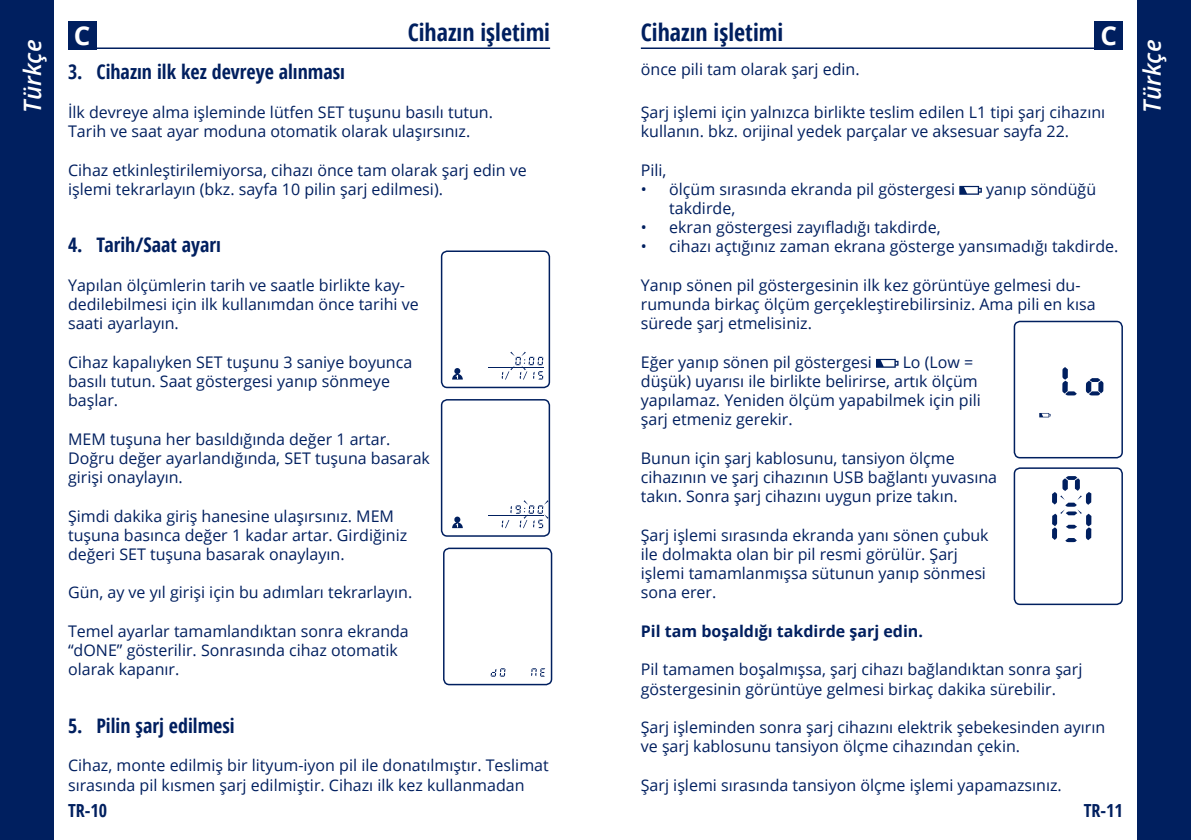
<style>
.page{position:relative;width:1191px;height:840px;background:#fff}
.page>*{position:absolute;margin:0;border:0;box-sizing:border-box;transform-origin:0 0}
.t1{font:700 26px "Open Sans";color:#fff}
.t2{font:700 condensed 24px "Open Sans";color:#001f5f}
.t3{font:italic 600 24px "Open Sans";letter-spacing:-.005em;color:#fff}
.t4{font:700 condensed 20px "Open Sans";color:#001f5f}
.t5{font:700 condensed 18px "Open Sans";color:#001f5f}
.t6{font:16px/19.2px "Open Sans";color:#001f5f}
.t7{font:700 16px "Open Sans";color:#001f5f}
</style>
<div class="page">
<div style="left:1137px;top:0;width:54px;height:839px;background:#001f5f"></div>
<div style="left:0;top:0;width:54px;height:839px;background:#001f5f"></div>
<hr style="left:641px;top:47px;width:482px;height:2px;background:#001f5f">
<hr style="left:68px;top:47px;width:482px;height:2px;background:#001f5f">
<div style="left:1094px;top:21px;width:29px;height:28px;background:#001f5f"></div>
<div style="left:68px;top:21px;width:28px;height:28px;background:#001f5f"></div>
<hr style="left:488px;top:367px;width:56px;height:1px;background:#001f5f">
<svg style="left:452px;top:368px;width:11px;height:11px"></svg>
<svg style="left:502px;top:351px;width:41px;height:28px"></svg>
<div style="left:441px;top:250px;width:109px;height:138px;border:2px solid #001f5f;border-radius:6px"></div>
<hr style="left:488px;top:515px;width:56px;height:1px;background:#001f5f">
<svg style="left:452px;top:516px;width:11px;height:12px"></svg>
<svg style="left:502px;top:500px;width:45px;height:28px"></svg>
<div style="left:441px;top:399px;width:109px;height:137px;border:2px solid #001f5f;border-radius:6px"></div>
<svg style="left:531px;top:668px;width:14px;height:8px"></svg>
<svg style="left:491px;top:668px;width:14px;height:8px"></svg>
<div style="left:443px;top:547px;width:109px;height:138px;border:2px solid #001f5f;border-radius:6px"></div>
<svg style="left:1052px;top:476px;width:39px;height:66px"></svg>
<div style="left:1013px;top:467px;width:110px;height:137px;border:2px solid #001f5f;border-radius:6px"></div>
<svg style="left:876px;top:359px;width:22px;height:8px"></svg>
<svg style="left:959px;top:186px;width:22px;height:9px"></svg>
<svg style="left:1062px;top:367px;width:14px;height:28px"></svg>
<svg style="left:1085px;top:378px;width:18px;height:17px"></svg>
<svg style="left:1039px;top:413px;width:11px;height:4px"></svg>
<div style="left:1013px;top:320px;width:110px;height:138px;border:2px solid #001f5f;border-radius:6px"></div>
<h1 class="t1" style="left:74px;top:17px;width:18px">C</h1>
<h2 class="t2" style="left:408px;top:16px;width:144px">Cihazın işletimi</h2>
<h2 class="t2" style="left:641px;top:16px;width:144px">Cihazın işletimi</h2>
<h1 class="t1" style="left:1100px;top:17px;width:18px">C</h1>
<h2 class="t3" style="left:16px;top:112px;width:74px;rotate:-90deg">Türkçe</h2>
<h2 class="t3" style="left:1135px;top:112px;width:74px;rotate:-90deg">Türkçe</h2>
<p class="t6" style="left:641px;top:59px;width:220px">önce pili tam olarak şarj edin.</p>
<p class="t4" style="left:68px;top:58px;width:278px">3. Cihazın ilk kez devreye alınması</p>
<p class="t6" style="left:68px;top:102px;width:426px">İlk devreye alma işleminde lütfen SET tuşunu basılı tutun.<br>Tarih ve saat ayar moduna otomatik olarak ulaşırsınız.</p>
<p class="t6" style="left:68px;top:160px;width:460px">Cihaz etkinleştirilemiyorsa, cihazı önce tam olarak şarj edin ve işlemi tekrarlayın (bkz. sayfa 10 pilin şarj edilmesi).</p>
<p class="t6" style="left:641px;top:102px;width:466px">Şarj işlemi için yalnızca birlikte teslim edilen L1 tipi şarj cihazını kullanın. bkz. orijinal yedek parçalar ve aksesuar sayfa 22.</p>
<p class="t6" style="left:641px;top:160px;width:27px">Pili,</p>
<p class="t6" style="left:641px;top:179px;width:316px">• ölçüm sırasında ekranda pil göstergesi</p>
<p class="t6" style="left:986px;top:179px;width:112px">yanıp söndüğü</p>
<p class="t6" style="left:669px;top:198px;width:68px">takdirde,</p>
<p class="t6" style="left:641px;top:217px;width:301px">• ekran göstergesi zayıfladığı takdirde,</p>
<p class="t6" style="left:641px;top:236px;width:479px">• cihazı açtığınız zaman ekrana gösterge yansımadığı takdirde.</p>
<p class="t4" style="left:68px;top:231px;width:154px">4. Tarih/Saat ayarı</p>
<p class="t6" style="left:68px;top:275px;width:352px">Yapılan ölçümlerin tarih ve saatle birlikte kay&shy;dedilebilmesi için ilk kullanımdan önce tarihi ve saati ayarlayın.</p>
<p class="t6" style="left:68px;top:352px;width:346px">Cihaz kapalıyken SET tuşunu 3 saniye boyunca basılı tutun. Saat göstergesi yanıp sönmeye başlar.</p>
<p class="t6" style="left:68px;top:428px;width:363px">MEM tuşuna her basıldığında değer 1 artar.<br>Doğru değer ayarlandığında, SET tuşuna basarak girişi onaylayın.</p>
<p class="t6" style="left:68px;top:505px;width:341px">Şimdi dakika giriş hanesine ulaşırsınız. MEM tuşuna basınca değer 1 kadar artar. Girdiğiniz değeri SET tuşuna basarak onaylayın.</p>
<p class="t6" style="left:68px;top:582px;width:346px">Gün, ay ve yıl girişi için bu adımları tekrarlayın.</p>
<p class="t6" style="left:68px;top:620px;width:342px">Temel ayarlar tamamlandıktan sonra ekranda “dONE” gösterilir. Sonrasında cihaz otomatik olarak kapanır.</p>
<p class="t4" style="left:68px;top:711px;width:168px">5. Pilin şarj edilmesi</p>
<p class="t6" style="left:68px;top:755px;width:482px">Cihaz, monte edilmiş bir lityum-iyon pil ile donatılmıştır. Teslimat sırasında pil kısmen şarj edilmiştir. Cihazı ilk kez kullanmadan</p>
<p class="t6" style="left:641px;top:275px;width:456px">Yanıp sönen pil göstergesinin ilk kez görüntüye gelmesi du&shy;rumunda birkaç ölçüm gerçekleştirebilirsiniz. Ama pili en kısa sürede şarj etmelisiniz.</p>
<p class="t6" style="left:641px;top:352px;width:232px">Eğer yanıp sönen pil göstergesi</p>
<p class="t6" style="left:641px;top:352px;width:341px;text-indent:262px">Lo (Low = düşük) uyarısı ile birlikte belirirse, artık ölçüm yapılamaz. Yeniden ölçüm yapabilmek için pili şarj etmeniz gerekir.</p>
<p class="t6" style="left:641px;top:448px;width:358px">Bunun için şarj kablosunu, tansiyon ölçme cihazının ve şarj cihazının USB bağlantı yuvasına takın. Sonra şarj cihazını uygun prize takın.</p>
<p class="t6" style="left:641px;top:524px;width:349px">Şarj işlemi sırasında ekranda yanı sönen çubuk ile dolmakta olan bir pil resmi görülür. Şarj işlemi tamamlanmışsa sütunun yanıp sönmesi sona erer.</p>
<p class="t7" style="left:641px;top:619px;width:284px">Pil tam boşaldığı takdirde şarj edin.</p>
<p class="t6" style="left:641px;top:659px;width:443px">Pil tamamen boşalmışsa, şarj cihazı bağlandıktan sonra şarj göstergesinin görüntüye gelmesi birkaç dakika sürebilir.</p>
<p class="t6" style="left:641px;top:716px;width:466px">Şarj işleminden sonra şarj cihazını elektrik şebekesinden ayırın ve şarj kablosunu tansiyon ölçme cihazından çekin.</p>
<p class="t6" style="left:641px;top:774px;width:422px">Şarj işlemi sırasında tansiyon ölçme işlemi yapamazsınız.</p>
<p class="t5" style="left:68px;top:797px;width:41px">TR-10</p>
<p class="t5" style="left:1083px;top:797px;width:41px">TR-11</p>
</div>
